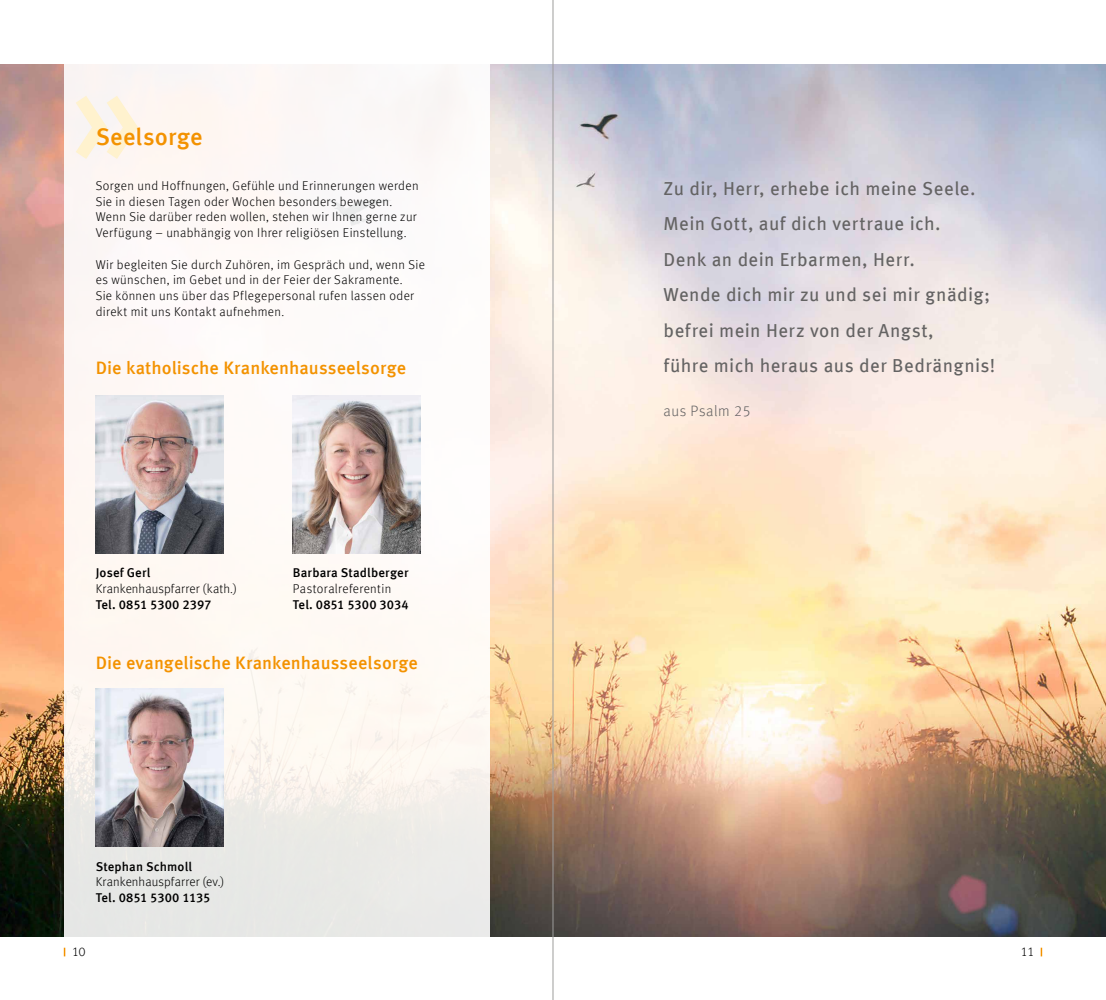
<style>
.page{position:relative;width:1106px;height:1000px;background:#fff}
.page>*{position:absolute;margin:0;border:0;box-sizing:border-box;transform-origin:0 0}
.t1{font:500 24px "Meta Offc";letter-spacing:.01em;color:#f39200}
.t2{font:18.75px/35.5px "Meta Offc";letter-spacing:.02em;color:#646363}
.t3{font:500 18px "Meta Offc";letter-spacing:.005em;color:#f39200}
.t4{font:300 15px "Meta Offc";letter-spacing:.035em;color:#646363}
.t5{font:300 12.75px/15.8px "Meta Offc";letter-spacing:.03em;color:#000}
.t6{font:500 12.75px "Meta Offc";letter-spacing:.01em;color:#000}
.t7{font:300 12.75px "Meta Offc";letter-spacing:.01em;color:#000}
.t8{font:500 12.75px "Meta Offc";letter-spacing:-.015em;color:#000}
</style>
<div class="page">
<svg style="left:1040px;top:947px;width:2px;height:9px"></svg>
<img style="left:0;top:64px;width:1106px;height:872px">
<div style="left:64px;top:64px;width:425px;height:872px;background:linear-gradient(to bottom,#fffdfc,#f2f0ea)"></div>
<img style="left:96px;top:395px;width:127px;height:158px">
<img style="left:96px;top:688px;width:127px;height:158px">
<img style="left:293px;top:395px;width:127px;height:158px">
<svg style="left:76px;top:96px;width:62px;height:63px"></svg>
<hr style="left:553px;top:0;width:1px;height:999px;background:#9d9d9c">
<h1 class="t1" style="left:96px;top:122px;width:108px">Seelsorge</h1>
<p class="t5" style="left:96px;top:178px;width:324px">Sorgen und Hoffnungen, Gefühle und Erinnerungen werden Sie in diesen Tagen oder Wochen besonders bewegen.<br>Wenn Sie darüber reden wollen, stehen wir Ihnen gerne zur Verfügung – unabhängig von Ihrer religiösen Einstellung.</p>
<p class="t5" style="left:96px;top:256px;width:331px">Wir begleiten Sie durch Zuhören, im Gespräch und, wenn Sie es wünschen, im Gebet und in der Feier der Sakramente.<br>Sie können uns über das Pflegepersonal rufen lassen oder direkt mit uns Kontakt aufnehmen.</p>
<h3 class="t3" style="left:96px;top:357px;width:312px">Die katholische Krankenhausseelsorge</h3>
<p class="t6" style="left:96px;top:565px;width:56px">Josef Gerl</p>
<p class="t7" style="left:96px;top:581px;width:143px">Krankenhauspfarrer (kath.)</p>
<p class="t6" style="left:96px;top:597px;width:117px">Tel. 0851 5300 2397</p>
<p class="t6" style="left:293px;top:565px;width:117px">Barbara Stadlberger</p>
<p class="t5" style="left:293px;top:581px;width:100px">Pastoralreferentin</p>
<p class="t6" style="left:293px;top:597px;width:117px">Tel. 0851 5300 3034</p>
<h3 class="t3" style="left:96px;top:652px;width:324px">Die evangelische Krankenhausseelsorge</h3>
<p class="t6" style="left:96px;top:858px;width:98px">Stephan Schmoll</p>
<p class="t7" style="left:96px;top:874px;width:130px">Krankenhauspfarrer (ev.)</p>
<p class="t8" style="left:96px;top:890px;width:116px">Tel. 0851 5300 1135</p>
<h2 class="t2" style="left:663px;top:171px;width:333px">Zu dir, Herr, erhebe ich meine Seele.<br>Mein Gott, auf dich vertraue ich.<br>Denk an dein Erbarmen, Herr.<br>Wende dich mir zu und sei mir gnädig; befrei mein Herz von der Angst,<br>führe mich heraus aus der Bedrängnis!</h2>
<p class="t4" style="left:663px;top:402px;width:89px">aus Psalm 25</p>
<p class="t5" style="left:72px;top:944px;width:16px">10</p>
<p class="t5" style="left:1020px;top:944px;width:15px">11</p>
</div>
